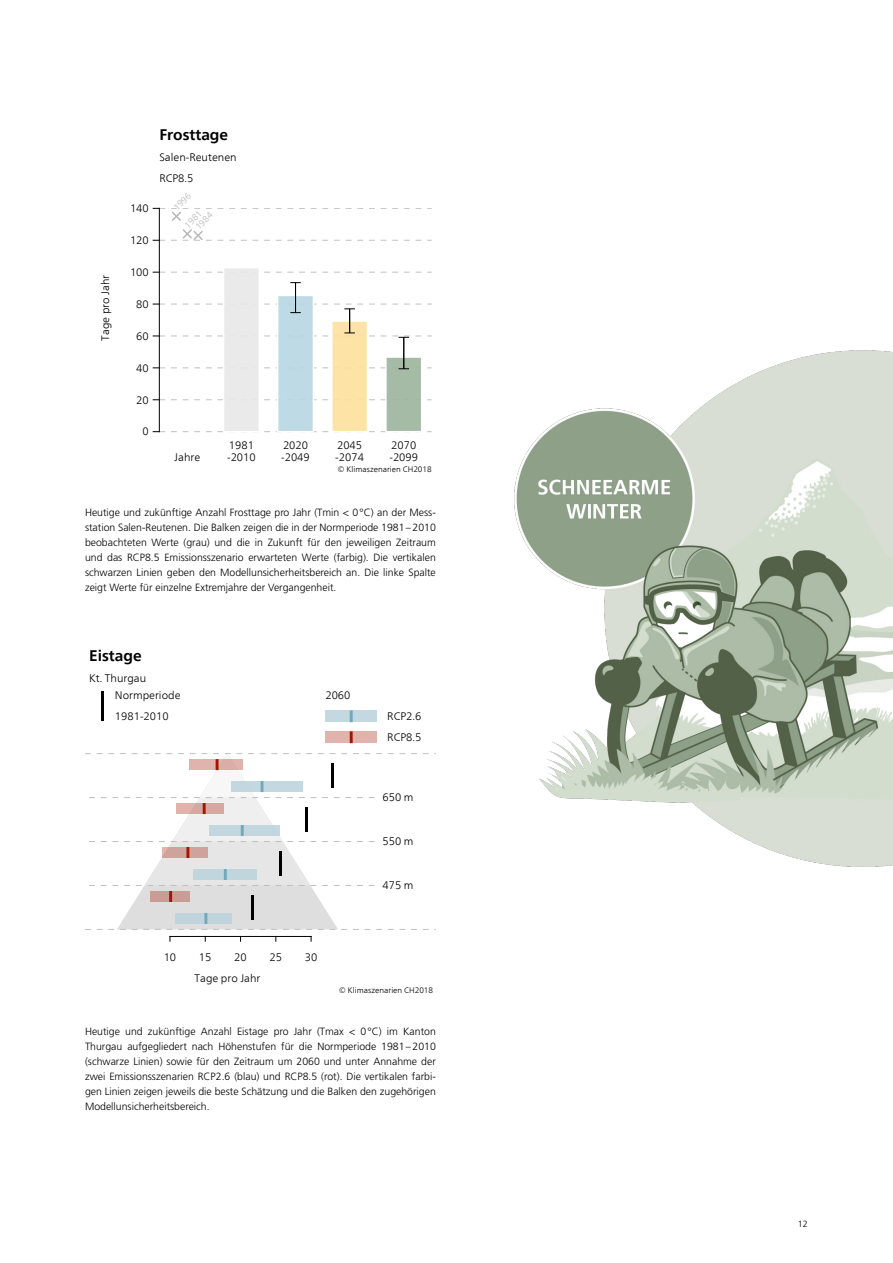
<style>
.page{position:relative;width:893px;height:1263px;background:#fff}
.page>*{position:absolute;margin:0;border:0;box-sizing:border-box;transform-origin:0 0}
.t1{font:700 15.3px "Frutiger Neue W02";color:#000}
.t2{font:300 10.95px/12.3px "Frutiger Neue W02";color:#000}
.t3{font:300 10.5px/15px "Frutiger LT Std";color:#000;text-align:justify}
.t4{font:300 9px "Frutiger LT Std";color:#000}
.t5{font:300 8.85px/8.9px "Frutiger Neue W02";color:#b5b5b5}
.t6{font:300 7.95px "Frutiger Neue W02";color:#000}
</style>
<div class="page">
<img style="left:514px;top:350px;width:379px;height:517px">
<svg style="left:152px;top:207px;width:280px;height:226px"></svg>
<svg style="left:153px;top:431px;width:279px;height:1px"></svg>
<svg style="left:153px;top:399px;width:279px;height:1px"></svg>
<svg style="left:153px;top:272px;width:279px;height:1px"></svg>
<div style="left:224px;top:268px;width:35px;height:164px;background:#e8e8e8"></div>
<div style="left:223px;top:267px;width:37px;height:165px;border:1px solid #fff"></div>
<div style="left:278px;top:295px;width:35px;height:137px;background:#bedae4"></div>
<div style="left:277px;top:295px;width:37px;height:137px;border:1px solid #fff"></div>
<hr style="left:295px;top:283px;width:1px;height:30px;background:#000">
<div style="left:332px;top:321px;width:35px;height:111px;background:#fde3a5"></div>
<div style="left:331px;top:320px;width:37px;height:112px;border:1px solid #fff"></div>
<div style="left:386px;top:357px;width:36px;height:75px;background:#a5bba6"></div>
<div style="left:385px;top:356px;width:37px;height:76px;border:1px solid #fff"></div>
<svg style="left:153px;top:304px;width:279px;height:34px"></svg>
<hr style="left:403px;top:337px;width:1px;height:32px;background:#000">
<svg style="left:153px;top:368px;width:279px;height:1px"></svg>
<svg style="left:153px;top:208px;width:279px;height:14px"></svg>
<svg style="left:153px;top:228px;width:279px;height:13px"></svg>
<hr style="left:159px;top:208px;width:1px;height:224px;background:#000">
<svg style="left:85px;top:753px;width:351px;height:177px"></svg>
<hr style="left:170px;top:936px;width:141px;height:1px;background:#000">
<div style="left:325px;top:710px;width:52px;height:12px;background:#bdd4dd"></div>
<svg style="left:350px;top:710px;width:3px;height:12px"></svg>
<div style="left:325px;top:731px;width:52px;height:12px;background:#e0b3ac"></div>
<svg style="left:350px;top:731px;width:3px;height:12px"></svg>
<hr style="left:102px;top:691px;width:2px;height:30px;background:#000">
<p class="t2" style="left:99px;top:341px;width:67px;rotate:-90deg">Tage pro Jahr</p>
<p class="t2" style="left:130px;top:202px;width:20px">140</p>
<p class="t2" style="left:130px;top:234px;width:20px">120</p>
<p class="t2" style="left:130px;top:266px;width:20px">100</p>
<p class="t2" style="left:136px;top:298px;width:14px">80</p>
<p class="t2" style="left:136px;top:330px;width:14px">60</p>
<p class="t2" style="left:136px;top:362px;width:14px">40</p>
<p class="t2" style="left:136px;top:393px;width:14px">20</p>
<p class="t2" style="left:143px;top:425px;width:8px">0</p>
<h1 class="t1" style="left:159px;top:125px;width:70px">Frosttage</h1>
<p class="t2" style="left:159px;top:147px;width:79px;line-height:21px">Salen-Reutenen<br>RCP8.5</p>
<p class="t5" style="left:172px;top:206px;width:22px;rotate:-45deg">1996</p>
<p class="t5" style="left:187px;top:218px;width:22px;text-indent:-7px;rotate:-45deg">1981<br>1984</p>
<p class="t2" style="left:174px;top:451px;width:27px">Jahre</p>
<p class="t2" style="left:227px;top:439px;width:30px">1981 -2010</p>
<p class="t2" style="left:281px;top:439px;width:30px">2020 -2049</p>
<p class="t2" style="left:335px;top:439px;width:30px">2045 -2074</p>
<p class="t2" style="left:389px;top:439px;width:30px">2070 -2099</p>
<p class="t6" style="left:337px;top:464px;width:96px">© Klimaszenarien CH2018</p>
<p class="t3" style="left:85px;top:505px;width:352px">Heutige und zukünftige Anzahl Frosttage pro Jahr (Tmin &lt; 0°C) an der Mess&shy;station Salen-Reutenen. Die Balken zeigen die in der Normperiode 1981–2010 beobachteten Werte (grau) und die in Zukunft für den jeweiligen Zeitraum und das RCP8.5 Emissionsszenario erwarteten Werte (farbig). Die vertikalen schwarzen Linien geben den Modellunsicherheitsbereich an. Die linke Spalte zeigt Werte für einzelne Extremjahre der Vergangenheit.</p>
<h1 class="t1" style="left:89px;top:646px;width:54px">Eistage</h1>
<p class="t2" style="left:89px;top:671px;width:59px">Kt. Thurgau</p>
<p class="t2" style="left:115px;top:689px;width:67px">Normperiode</p>
<p class="t2" style="left:325px;top:689px;width:27px">2060</p>
<p class="t2" style="left:115px;top:710px;width:55px">1981-2010</p>
<p class="t2" style="left:164px;top:950px;width:14px">10</p>
<p class="t2" style="left:199px;top:950px;width:14px">15</p>
<p class="t2" style="left:234px;top:950px;width:14px">20</p>
<p class="t2" style="left:270px;top:950px;width:14px">25</p>
<p class="t2" style="left:305px;top:950px;width:14px">30</p>
<p class="t2" style="left:194px;top:971px;width:67px">Tage pro Jahr</p>
<p class="t2" style="left:387px;top:706px;width:36px;line-height:21px">RCP2.6<br>RCP8.5</p>
<p class="t2" style="left:382px;top:791px;width:32px">650 m</p>
<p class="t2" style="left:382px;top:835px;width:32px">550 m</p>
<p class="t2" style="left:382px;top:879px;width:32px">475 m</p>
<p class="t6" style="left:339px;top:985px;width:96px">© Klimaszenarien CH2018</p>
<p class="t3" style="left:85px;top:1024px;width:352px">Heutige und zukünftige Anzahl Eistage pro Jahr (Tmax &lt; 0°C) im Kanton Thurgau aufgegliedert nach Höhenstufen für die Normperiode 1981–2010 (schwarze Linien) sowie für den Zeitraum um 2060 und unter Annahme der zwei Emissionsszenarien RCP2.6 (blau) und RCP8.5 (rot). Die vertikalen farbi&shy;gen Linien zeigen jeweils die beste Schätzung und die Balken den zugehörigen Modellunsicherheitsbereich.</p>
<p class="t4" style="left:798px;top:1218px;width:12px">12</p>
</div>
